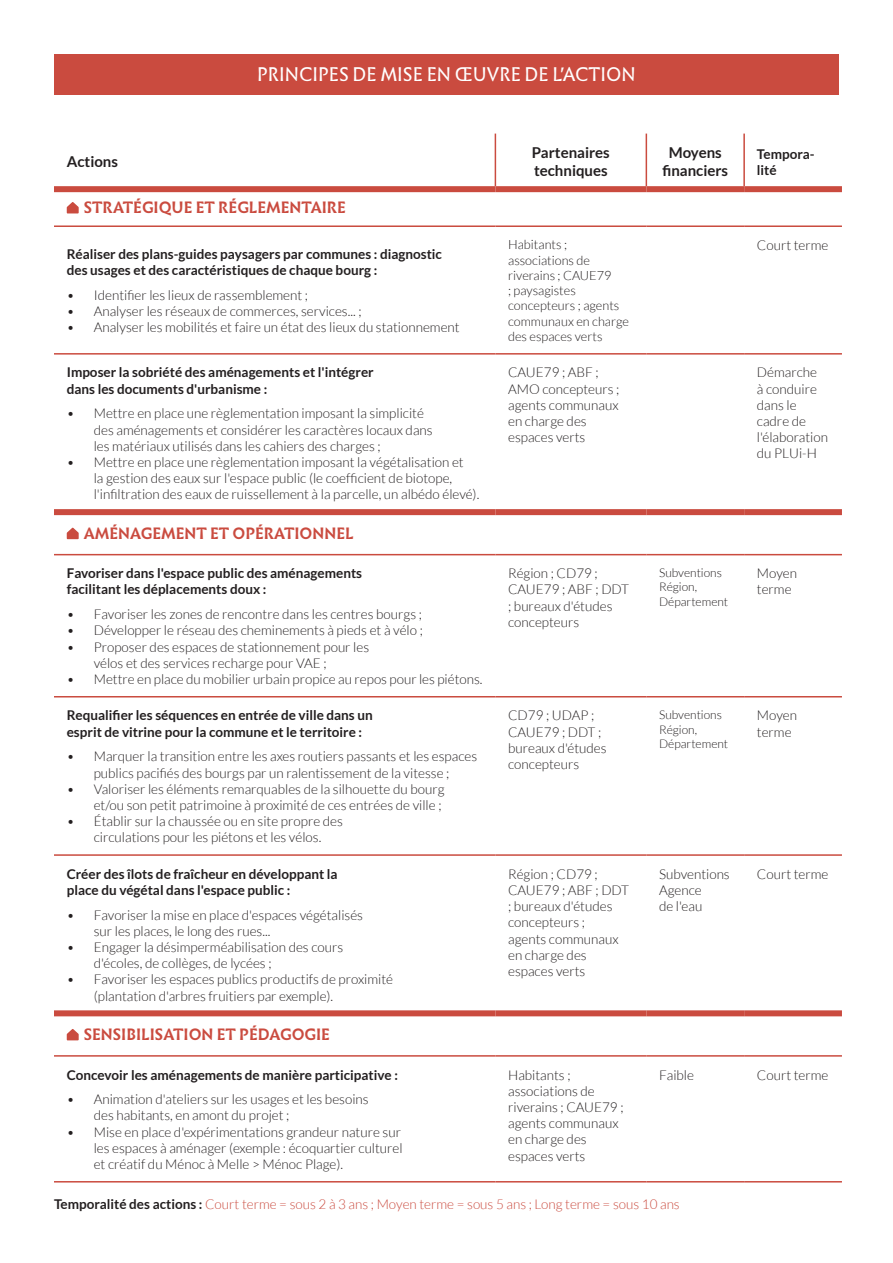
<style>
.page{position:relative;width:893px;height:1263px;background:#fff}
.page>*{position:absolute;margin:0;border:0;box-sizing:border-box;transform-origin:0 0}
.t1{font:18px "Infini";color:#fff}
.SOUS-TITRE{font:700 15px "Infini";color:#ca4b3f}
.TITRE_COLONNES{font:700 15px/18px "Lato";color:#231f20;text-align:center}
.TEXTE_TABLEAU{font:300 13.5px/16.2px "Lato";color:#231f20}
.TITRE_TEXTE_TABLEAU{font:700 13.5px/16.2px "Lato";color:#231f20}
.t2{font:300 13.5px "Lato";color:#ca4b3f}
.TITRE_COLONNES-2{font:700 13.5px/16.2px "Lato";color:#231f20}
.TEXTE_TABLEAU-2{font:300 12.75px/15.3px "Lato";color:#231f20}
.TEXTE_TABLEAU-3{font:300 12px/14.4px "Lato";color:#231f20}
.s1{font-weight:700;color:#231f20}
</style>
<div class="page">
<div style="left:54px;top:54px;width:785px;height:41px;background:#ca4b3f"></div>
<div style="left:54px;top:186px;width:441px;height:6px;background:#ca4b3f"></div>
<hr style="left:495px;top:134px;width:1px;height:52px;background:#ca4b3f">
<div style="left:495px;top:186px;width:151px;height:6px;background:#ca4b3f"></div>
<hr style="left:646px;top:134px;width:1px;height:52px;background:#ca4b3f">
<div style="left:646px;top:186px;width:98px;height:6px;background:#ca4b3f"></div>
<hr style="left:743px;top:134px;width:2px;height:52px;background:#ca4b3f">
<div style="left:744px;top:186px;width:98px;height:6px;background:#ca4b3f"></div>
<hr style="left:54px;top:225px;width:441px;height:2px;background:#ca4b3f">
<hr style="left:495px;top:225px;width:151px;height:2px;background:#ca4b3f">
<hr style="left:646px;top:225px;width:98px;height:2px;background:#ca4b3f">
<hr style="left:744px;top:225px;width:98px;height:2px;background:#ca4b3f">
<hr style="left:54px;top:353px;width:441px;height:2px;background:#ca4b3f">
<hr style="left:495px;top:353px;width:151px;height:2px;background:#ca4b3f">
<hr style="left:646px;top:353px;width:98px;height:2px;background:#ca4b3f">
<hr style="left:744px;top:353px;width:98px;height:2px;background:#ca4b3f">
<div style="left:54px;top:509px;width:441px;height:6px;background:#ca4b3f"></div>
<div style="left:495px;top:509px;width:151px;height:6px;background:#ca4b3f"></div>
<div style="left:646px;top:509px;width:98px;height:6px;background:#ca4b3f"></div>
<div style="left:744px;top:509px;width:98px;height:6px;background:#ca4b3f"></div>
<hr style="left:54px;top:554px;width:441px;height:1px;background:#ca4b3f">
<hr style="left:54px;top:696px;width:441px;height:1px;background:#ca4b3f">
<hr style="left:54px;top:854px;width:441px;height:2px;background:#ca4b3f">
<hr style="left:495px;top:554px;width:151px;height:1px;background:#ca4b3f">
<hr style="left:495px;top:696px;width:151px;height:1px;background:#ca4b3f">
<hr style="left:495px;top:854px;width:151px;height:2px;background:#ca4b3f">
<hr style="left:646px;top:554px;width:98px;height:1px;background:#ca4b3f">
<hr style="left:744px;top:554px;width:98px;height:1px;background:#ca4b3f">
<hr style="left:646px;top:696px;width:98px;height:1px;background:#ca4b3f">
<hr style="left:744px;top:696px;width:98px;height:1px;background:#ca4b3f">
<hr style="left:646px;top:854px;width:98px;height:2px;background:#ca4b3f">
<hr style="left:744px;top:854px;width:98px;height:2px;background:#ca4b3f">
<div style="left:54px;top:1010px;width:441px;height:6px;background:#ca4b3f"></div>
<div style="left:495px;top:1010px;width:151px;height:6px;background:#ca4b3f"></div>
<div style="left:646px;top:1010px;width:98px;height:6px;background:#ca4b3f"></div>
<div style="left:744px;top:1010px;width:98px;height:6px;background:#ca4b3f"></div>
<hr style="left:54px;top:1055px;width:441px;height:2px;background:#ca4b3f">
<hr style="left:54px;top:1181px;width:441px;height:1px;background:#ca4b3f">
<hr style="left:495px;top:1055px;width:151px;height:2px;background:#ca4b3f">
<hr style="left:495px;top:1181px;width:151px;height:1px;background:#ca4b3f">
<hr style="left:646px;top:1055px;width:98px;height:2px;background:#ca4b3f">
<hr style="left:744px;top:1055px;width:98px;height:2px;background:#ca4b3f">
<hr style="left:646px;top:1181px;width:98px;height:1px;background:#ca4b3f">
<hr style="left:744px;top:1181px;width:98px;height:1px;background:#ca4b3f">
<svg style="left:66px;top:202px;width:13px;height:12px"></svg>
<svg style="left:66px;top:527px;width:13px;height:13px"></svg>
<svg style="left:66px;top:1029px;width:13px;height:12px"></svg>
<p class="TITRE_COLONNES" style="left:67px;top:153px;width:53px">Actions</p>
<p class="t1" style="left:257px;top:61px;width:380px">PRINCIPES DE MISE EN ŒUVRE DE L'ACTION</p>
<p class="TITRE_COLONNES" style="left:532px;top:144px;width:79px">Partenaires</p>
<p class="TITRE_COLONNES" style="left:534px;top:162px;width:75px">techniques</p>
<p class="TITRE_COLONNES" style="left:662px;top:144px;width:67px">Moyens financiers</p>
<p class="TITRE_COLONNES-2" style="left:757px;top:145px;width:59px">Tempora&shy;lité</p>
<p class="SOUS-TITRE" style="left:84px;top:196px;width:264px">STRATÉGIQUE ET RÉGLEMENTAIRE</p>
<p class="TITRE_TEXTE_TABLEAU" style="left:67px;top:246px;width:377px">Réaliser des plans-guides paysagers par communes : diagnostic des usages et des caractéristiques de chaque bourg :</p>
<p class="TEXTE_TABLEAU" style="left:67px;top:287px;width:243px">• Identifier les lieux de rassemblement ;</p>
<p class="TEXTE_TABLEAU" style="left:67px;top:303px;width:296px">• Analyser les réseaux de commerces, services... ;</p>
<p class="TEXTE_TABLEAU" style="left:67px;top:319px;width:394px">• Analyser les mobilités et faire un état des lieux du stationnement</p>
<p class="TITRE_TEXTE_TABLEAU" style="left:67px;top:364px;width:308px">Imposer la sobriété des aménagements et l'intégrer dans les documents d'urbanisme :</p>
<p class="TEXTE_TABLEAU" style="left:94px;top:405px;width:340px;text-indent:-27px">• Mettre en place une règlementation imposant la simplicité des aménagements et considérer les caractères locaux dans les matériaux utilisés dans les cahiers des charges ;</p>
<p class="TEXTE_TABLEAU" style="left:94px;top:454px;width:387px;text-indent:-27px">• Mettre en place une règlementation imposant la végétalisation et<br>la gestion des eaux sur l'espace public (le coefficient de biotope, l'infiltration des eaux de ruissellement à la parcelle, un albédo élevé).</p>
<p class="SOUS-TITRE" style="left:84px;top:522px;width:271px">AMÉNAGEMENT ET OPÉRATIONNEL</p>
<p class="TITRE_TEXTE_TABLEAU" style="left:67px;top:565px;width:297px">Favoriser dans l'espace public des aménagements facilitant les déplacements doux :</p>
<p class="TEXTE_TABLEAU" style="left:67px;top:606px;width:357px">• Favoriser les zones de rencontre dans les centres bourgs ;</p>
<p class="TEXTE_TABLEAU" style="left:67px;top:622px;width:358px">• Développer le réseau des cheminements à pieds et à vélo ;</p>
<p class="TEXTE_TABLEAU" style="left:94px;top:639px;width:277px;text-indent:-27px">• Proposer des espaces de stationnement pour les vélos et des services recharge pour VAE ;</p>
<p class="TEXTE_TABLEAU" style="left:67px;top:671px;width:417px">• Mettre en place du mobilier urbain propice au repos pour les piétons.</p>
<p class="TITRE_TEXTE_TABLEAU" style="left:67px;top:707px;width:307px">Requalifier les séquences en entrée de ville dans un esprit de vitrine pour la commune et le territoire :</p>
<p class="TEXTE_TABLEAU" style="left:67px;top:748px;width:412px;text-align:center">• Marquer la transition entre les axes routiers passants et les espaces publics pacifiés des bourgs par un ralentissement de la vitesse ;</p>
<p class="TEXTE_TABLEAU" style="left:67px;top:781px;width:379px;text-align:right">• Valoriser les éléments remarquables de la silhouette du bourg et/ou son petit patrimoine à proximité de ces entrées de ville ;</p>
<p class="TEXTE_TABLEAU" style="left:67px;top:813px;width:278px;text-align:center">• Établir sur la chaussée ou en site propre des circulations pour les piétons et les vélos.</p>
<p class="TITRE_TEXTE_TABLEAU" style="left:67px;top:865px;width:272px">Créer des îlots de fraîcheur en développant la place du végétal dans l'espace public :</p>
<p class="TEXTE_TABLEAU" style="left:94px;top:907px;width:271px;text-indent:-27px">• Favoriser la mise en place d'espaces végétalisés sur les places, le long des rues...</p>
<p class="TEXTE_TABLEAU" style="left:94px;top:939px;width:251px;text-indent:-27px">• Engager la désimperméabilisation des cours d'écoles, de collèges, de lycées ;</p>
<p class="TEXTE_TABLEAU" style="left:94px;top:971px;width:301px;text-indent:-27px">• Favoriser les espaces publics productifs de proximité (plantation d'arbres fruitiers par exemple).</p>
<p class="TEXTE_TABLEAU-2" style="left:508px;top:237px;width:122px">Habitants ; associations de riverains ; CAUE79<br>; paysagistes concepteurs ; agents communaux en charge des espaces verts</p>
<p class="TEXTE_TABLEAU" style="left:757px;top:237px;width:73px">Court terme</p>
<p class="TEXTE_TABLEAU" style="left:508px;top:365px;width:113px">CAUE79 ; ABF ;<br>AMO concepteurs ; agents communaux en charge des espaces verts</p>
<p class="TEXTE_TABLEAU" style="left:757px;top:365px;width:73px">Démarche<br>à conduire dans le cadre de l'élaboration du PLUi-H</p>
<p class="TEXTE_TABLEAU" style="left:508px;top:565px;width:122px">Région ; CD79 ;<br>CAUE79 ; ABF ; DDT ; bureaux d'études concepteurs</p>
<p class="TEXTE_TABLEAU-3" style="left:659px;top:566px;width:71px">Subventions<br>Région,<br>Département</p>
<p class="TEXTE_TABLEAU" style="left:757px;top:565px;width:42px">Moyen terme</p>
<p class="TEXTE_TABLEAU" style="left:508px;top:707px;width:100px">CD79 ; UDAP ;<br>CAUE79 ; DDT ; bureaux d'études concepteurs</p>
<p class="TEXTE_TABLEAU-3" style="left:659px;top:708px;width:71px">Subventions<br>Région,<br>Département</p>
<p class="TEXTE_TABLEAU" style="left:757px;top:707px;width:42px">Moyen terme</p>
<p class="TEXTE_TABLEAU" style="left:508px;top:866px;width:122px">Région ; CD79 ;<br>CAUE79 ; ABF ; DDT ; bureaux d'études concepteurs ;<br>agents communaux en charge des espaces verts</p>
<p class="TEXTE_TABLEAU" style="left:659px;top:866px;width:72px">Subventions<br>Agence<br>de l'eau</p>
<p class="TEXTE_TABLEAU" style="left:757px;top:866px;width:73px">Court terme</p>
<p class="SOUS-TITRE" style="left:84px;top:1023px;width:248px">SENSIBILISATION ET PÉDAGOGIE</p>
<p class="TITRE_TEXTE_TABLEAU" style="left:67px;top:1066px;width:333px">Concevoir les aménagements de manière participative :</p>
<p class="TEXTE_TABLEAU" style="left:94px;top:1091px;width:276px;text-indent:-27px">• Animation d'ateliers sur les usages et les besoins des habitants, en amont du projet ;</p>
<p class="TEXTE_TABLEAU" style="left:94px;top:1124px;width:310px;text-indent:-27px">• Mise en place d'expérimentations grandeur nature sur les espaces à aménager (exemple : écoquartier culturel et créatif du Ménoc à Melle &gt; Ménoc Plage).</p>
<p class="TEXTE_TABLEAU" style="left:508px;top:1066px;width:117px">Habitants ; associations de riverains ; CAUE79 ; agents communaux en charge des espaces verts</p>
<p class="TEXTE_TABLEAU" style="left:659px;top:1066px;width:36px">Faible</p>
<p class="TEXTE_TABLEAU" style="left:757px;top:1066px;width:73px">Court terme</p>
<p class="t2" style="left:54px;top:1197px;width:627px"><span class="s1">Temporalité des actions :</span> Court terme = sous 2 à 3 ans ; Moyen terme = sous 5 ans ; Long terme = sous 10 ans</p>
</div>
